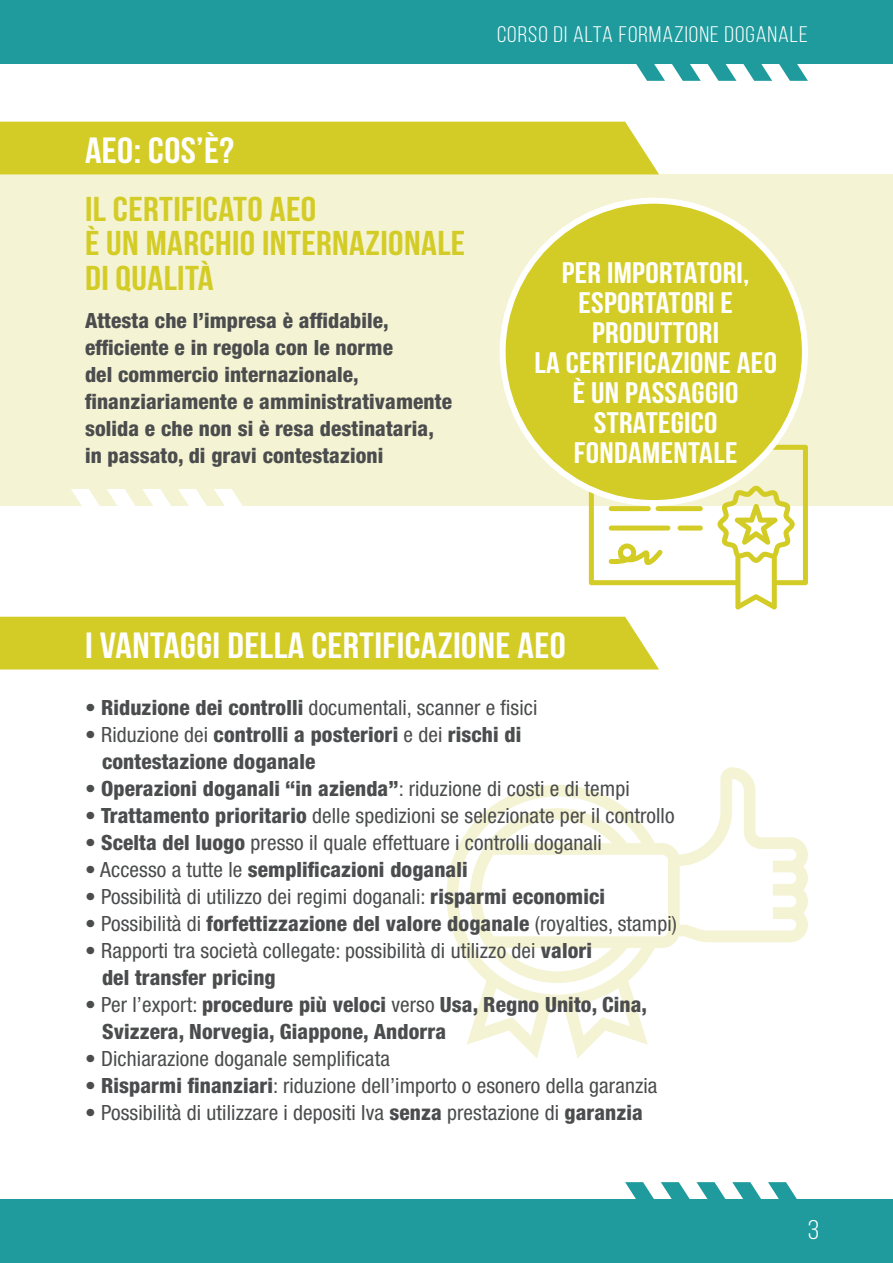
<style>
.page{position:relative;width:893px;height:1263px;background:#fff}
.page>*{position:absolute;margin:0;border:0;box-sizing:border-box;transform-origin:0 0}
.t1{font:36.45px "Bebas Neue";letter-spacing:.01em;color:#fff;scale:1.11 1}
.t2{font:34.5px/34.5px "Bebas Neue";letter-spacing:.01em;color:#d4cc26;scale:1.13 1}
.t3{font:29.7px/30px "Bebas Neue";letter-spacing:.01em;color:#fff;text-align:center;scale:1.13 1}
.t4{font:27px "Bebas Neue";color:#fff;scale:1.11 1}
.t5{font:22.5px "Bebas Neue";letter-spacing:.04em;color:#fff;scale:1.1 1}
.t6{font:800 condensed 21px/27px "Helvetica Neue LT Std";letter-spacing:.005em;color:#4b4c4d}
.t7{font:condensed 21px/27px "Helvetica Neue LT Std";letter-spacing:.005em;color:#4b4c4d}
.s1{font-weight:800}
.s2{font-weight:400}
</style>
<div class="page">
<div style="left:0;top:174px;width:893px;height:332px;background:#f4f3d3"></div>
<svg style="left:636px;top:64px;width:172px;height:17px"></svg>
<svg style="left:71px;top:489px;width:172px;height:17px"></svg>
<div style="left:0;top:0;width:893px;height:64px;background:#1f9b9e"></div>
<svg style="left:625px;top:1182px;width:172px;height:17px"></svg>
<div style="left:0;top:1199px;width:893px;height:64px;background:#1f9b9e"></div>
<div style="left:0;top:122px;width:659px;height:52px;background:#d4cc26"></div>
<svg style="left:589px;top:445px;width:219px;height:165px"></svg>
<div style="left:503px;top:201px;width:302px;height:302px;background:#d4cc26;border-radius:50%"></div>
<svg style="left:446px;top:767px;width:362px;height:291px"></svg>
<div style="left:0;top:617px;width:659px;height:52px;background:#d4cc26"></div>
<p class="t5" style="left:497px;top:23px;width:284px">CORSO DI ALTA FORMAZIONE DOGANALE</p>
<h1 class="t1" style="left:85px;top:131px;width:136px">AEO: COS’È?</h1>
<h2 class="t2" style="left:85px;top:191px;width:338px">IL CERTIFICATO AEO<br>È UN MARCHIO INTERNAZIONALE<br>DI QUALITÀ</h2>
<p class="t6" style="left:85px;top:306px;width:368px">Attesta che l’impresa è affidabile, efficiente e in regola con le norme<br>del commercio internazionale, finanziariamente e amministrativamente solida e che non si è resa destinataria, in passato, di gravi contestazioni</p>
<h3 class="t3" style="left:534px;top:257px;width:216px">PER IMPORTATORI,<br>ESPORTATORI E<br>PRODUTTORI<br>LA CERTIFICAZIONE AEO<br>È UN PASSAGGIO<br>STRATEGICO<br>FONDAMENTALE</h3>
<h1 class="t1" style="left:85px;top:626px;width:434px">I VANTAGGI DELLA CERTIFICAZIONE AEO</h1>
<p class="t7" style="left:85px;top:693px;width:454px">• <span class="s1">Riduzione dei controlli</span> documentali, scanner e fisici</p>
<p class="t6" style="left:102px;top:720px;width:421px;text-indent:-17px"><span class="s2">• Riduzione dei</span> controlli a posteriori <span class="s2">e dei</span> rischi di contestazione doganale</p>
<p class="t6" style="left:85px;top:774px;width:546px"><span class="s2">•</span> Operazioni doganali “in azienda’’<span class="s2">: riduzione di costi e di tempi</span></p>
<p class="t7" style="left:85px;top:801px;width:591px">• <span class="s1">Trattamento prioritario</span> delle spedizioni se selezionate per il controllo</p>
<p class="t7" style="left:85px;top:829px;width:518px">• <span class="s1">Scelta del luogo</span> presso il quale effettuare i controlli doganali</p>
<p class="t6" style="left:85px;top:855px;width:384px"><span class="s2">• Accesso a tutte le</span> semplificazioni doganali</p>
<p class="t7" style="left:85px;top:883px;width:522px">• Possibilità di utilizzo dei regimi doganali: <span class="s1">risparmi economici</span></p>
<p class="t6" style="left:85px;top:909px;width:593px"><span class="s2">• Possibilità di</span> forfettizzazione del valore doganale <span class="s2">(royalties, stampi)</span></p>
<p class="t7" style="left:102px;top:937px;width:492px;text-indent:-17px">• Rapporti tra società collegate: possibilità di utilizzo dei <span class="s1">valori del transfer pricing</span></p>
<p class="t6" style="left:102px;top:990px;width:547px;text-indent:-17px"><span class="s2">• Per l’export:</span> procedure più veloci <span class="s2">verso</span> Usa, Regno Unito, Cina,<br>Svizzera, Norvegia, Giappone, Andorra</p>
<p class="t7" style="left:85px;top:1045px;width:306px">• Dichiarazione doganale semplificata</p>
<p class="t7" style="left:85px;top:1072px;width:574px">• <span class="s1">Risparmi finanziari</span>: riduzione dell’importo o esonero della garanzia</p>
<p class="t7" style="left:85px;top:1099px;width:559px">• Possibilità di utilizzare i depositi Iva <span class="s1">senza</span> prestazione di <span class="s1">garanzia</span></p>
<p class="t4" style="left:808px;top:1215px;width:12px">3</p>
</div>
